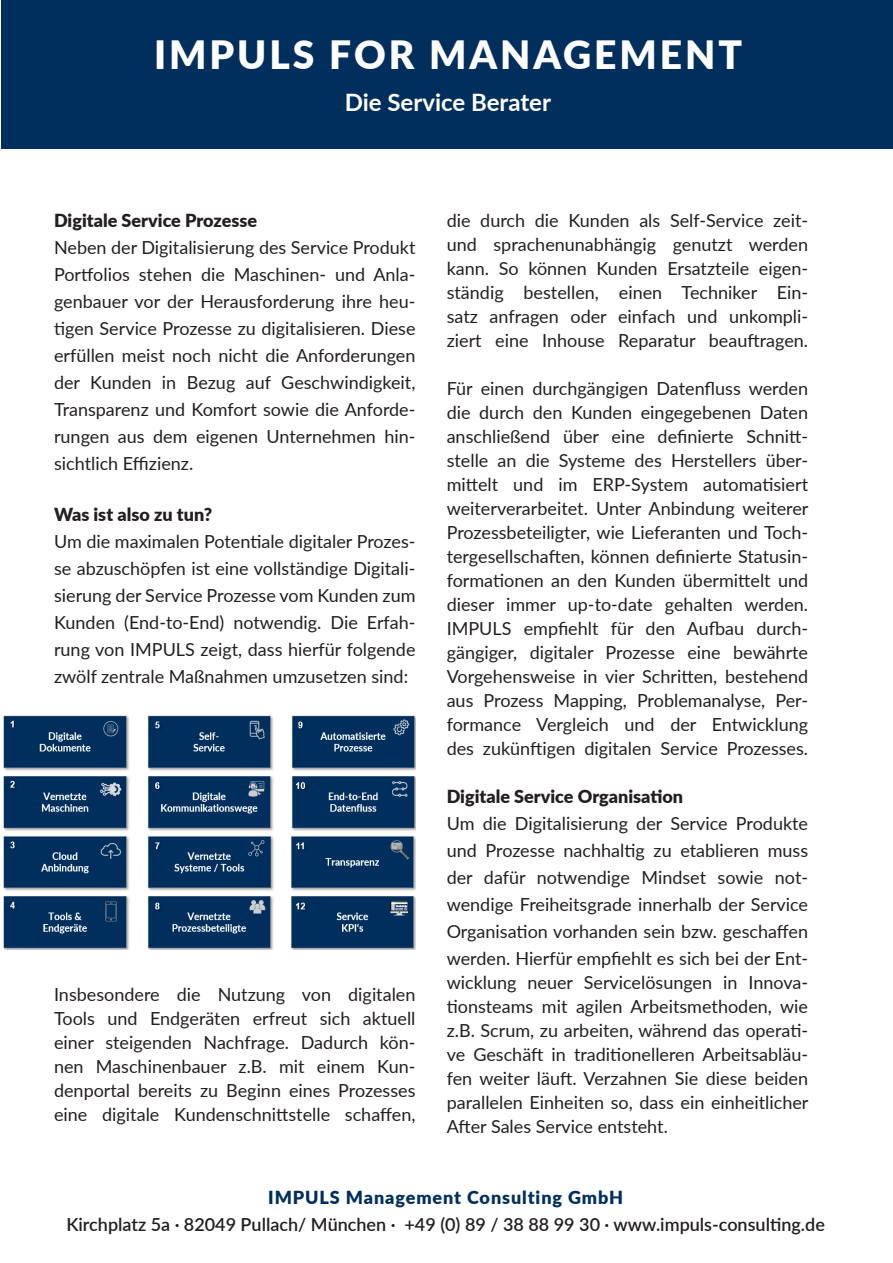
<style>
.page{position:relative;width:893px;height:1263px;background:#fff}
.page>*{position:absolute;margin:0;border:0;box-sizing:border-box;transform-origin:0 0}
.t1{font:900 39px "Lato";letter-spacing:.075em;color:#fff}
.t2{font:700 24px "Lato";color:#fff}
.t3{font:18px/24px "Lato";color:#231f20;text-align:justify}
.t4{font:600 18px "Lato";color:#231f20}
.t5{font:900 18px "Lato";color:#231f20}
.t6{font:900 18px "Lato";letter-spacing:.05em;color:#002f5e}
</style>
<div class="page">
<img style="left:3px;top:715px;width:412px;height:235px">
<div style="left:1px;top:0;width:892px;height:149px;background:#002f5e"></div>
<p class="t1" style="left:154px;top:26px;width:590px">IMPULS FOR MANAGEMENT</p>
<p class="t2" style="left:345px;top:85px;width:208px">Die Service Berater</p>
<p class="t5" style="left:54px;top:207px;width:205px">Digitale Service Prozesse</p>
<p class="t3" style="left:54px;top:233px;width:363px;line-height:27px">Neben der Digitalisierung des Service Produkt Portfolios stehen die Maschinen- und Anla&shy;genbauer vor der Herausforderung ihre heu&shy;tigen Service Prozesse zu digitalisieren. Diese erfüllen meist noch nicht die Anforderungen der Kunden in Bezug auf Geschwindigkeit, Transparenz und Komfort sowie die Anforde&shy;rungen aus dem eigenen Unternehmen hin&shy;sichtlich Effizienz.</p>
<p class="t5" style="left:54px;top:501px;width:160px">Was ist also zu tun?</p>
<p class="t3" style="left:54px;top:527px;width:363px;line-height:27px">Um die maximalen Potentiale digitaler Prozes&shy;se abzuschöpfen ist eine vollständige Digitali&shy;sierung der Service Prozesse vom Kunden zum Kunden (End-to-End) notwendig. Die Erfah&shy;rung von IMPULS zeigt, dass hierfür folgende zwölf zentrale Maßnahmen umzusetzen sind:</p>
<p class="t3" style="left:54px;top:982px;width:363px">Insbesondere die Nutzung von digitalen Tools und Endgeräten erfreut sich aktuell einer steigenden Nachfrage. Dadurch kön&shy;nen Maschinenbauer z.B. mit einem Kun&shy;denportal bereits zu Beginn eines Prozesses eine digitale Kundenschnittstelle schaffen,</p>
<p class="t3" style="left:447px;top:208px;width:363px">die durch die Kunden als Self-Service zeit&shy;und sprachenunabhängig genutzt werden kann. So können Kunden Ersatzteile eigen&shy;ständig bestellen, einen Techniker Ein&shy;satz anfragen oder einfach und unkompli&shy;ziert eine Inhouse Reparatur beauftragen.</p>
<p class="t3" style="left:447px;top:376px;width:363px">Für einen durchgängigen Datenfluss werden die durch den Kunden eingegebenen Daten anschließend über eine definierte Schnitt&shy;stelle an die Systeme des Herstellers über&shy;mittelt und im ERP-System automatisiert weiterverarbeitet. Unter Anbindung weiterer Prozessbeteiligter, wie Lieferanten und Toch&shy;tergesellschaften, können definierte Statusin&shy;formationen an den Kunden übermittelt und dieser immer up-to-date gehalten werden.<br>IMPULS empfiehlt für den Aufbau durch&shy;gängiger, digitaler Prozesse eine bewährte Vorgehensweise in vier Schritten, bestehend aus Prozess Mapping, Problemanalyse, Per&shy;formance Vergleich und der Entwicklung des zukünftigen digitalen Service Prozesses.</p>
<p class="t5" style="left:447px;top:783px;width:238px">Digitale Service Organisation</p>
<p class="t3" style="left:447px;top:809px;width:363px;line-height:27px">Um die Digitalisierung der Service Produkte und Prozesse nachhaltig zu etablieren muss der dafür notwendige Mindset sowie not&shy;wendige Freiheitsgrade innerhalb der Service Organisation vorhanden sein bzw. geschaffen werden. Hierfür empfiehlt es sich bei der Ent-</p>
<p class="t3" style="left:447px;top:970px;width:363px">wicklung neuer Servicelösungen in Innova&shy;tionsteams mit agilen Arbeitsmethoden, wie z.B. Scrum, zu arbeiten, während das operati&shy;ve Geschäft in traditionelleren Arbeitsabläu&shy;fen weiter läuft. Verzahnen Sie diese beiden parallelen Einheiten so, dass ein einheitlicher After Sales Service entsteht.</p>
<p class="t6" style="left:268px;top:1184px;width:356px">IMPULS Management Consulting GmbH</p>
<p class="t4" style="left:66px;top:1211px;width:760px">Kirchplatz 5a · 82049 Pullach/ München · +49 (0) 89 / 38 88 99 30 · www.impuls-consulting.de</p>
</div>
